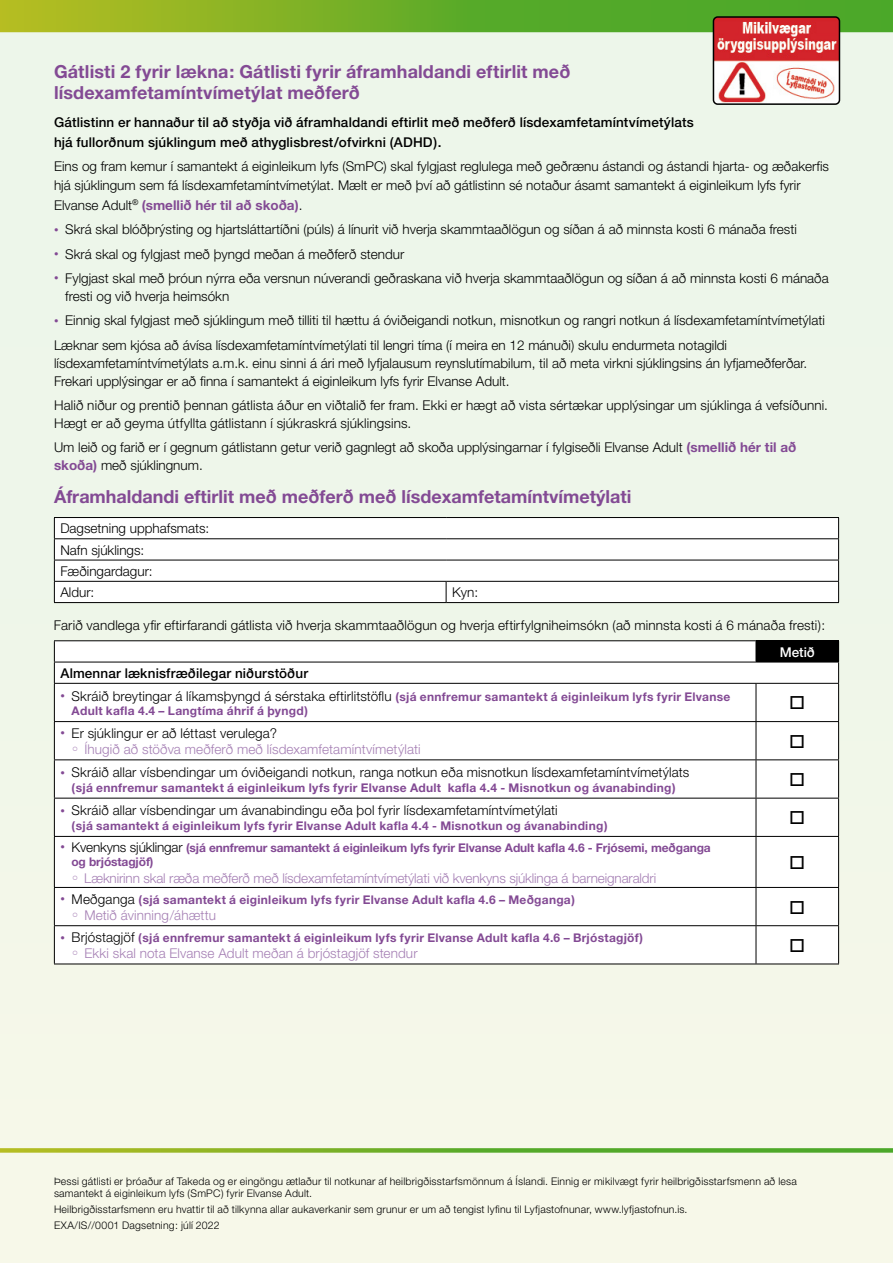
<style>
.page{position:relative;width:893px;height:1263px;background:#eef6ea}
.page>*{position:absolute;margin:0;border:0;box-sizing:border-box;transform-origin:0 0}
.t1{font:700 18px/21.6px "Helvetica Neue";letter-spacing:.005em;color:#834a94}
.t2{font:300 13.5px/18px "Helvetica Neue";color:#000}
.t3{font:300 13.5px "Helvetica Neue";color:#a57fb4}
.t4{font:500 13.5px/19.5px "Helvetica Neue";letter-spacing:.01em;color:#000}
.t5{font:500 13.5px "Helvetica Neue";color:#fff}
.t6{font:700 12px "Helvetica Neue";letter-spacing:.02em;color:#834a94}
.t7{font:700 12px/14.4px "Helvetica Neue";letter-spacing:-.01em;color:#834a94}
.t8{font:300 10.5px/12px "Helvetica Neue";letter-spacing:.02em;color:#000}
.s1{font-weight:700;color:#834a94}
.s2{font-weight:100;font-size:9px;color:#834a94}
.s3{font-weight:700;font-size:12px;color:#834a94}
.s4{font-weight:100;font-size:9px}
.s5{font-weight:300;font-size:13.5px;color:#000}
</style>
<div class="page">
<div style="left:55px;top:518px;width:783px;height:84px;background:#fff"></div>
<hr style="left:54px;top:517px;width:392px;height:1px;background:#000">
<hr style="left:446px;top:517px;width:393px;height:1px;background:#000">
<hr style="left:54px;top:538px;width:392px;height:1px;background:#000">
<hr style="left:446px;top:538px;width:393px;height:1px;background:#000">
<hr style="left:54px;top:560px;width:392px;height:1px;background:#000">
<hr style="left:446px;top:560px;width:393px;height:1px;background:#000">
<hr style="left:54px;top:581px;width:392px;height:1px;background:#000">
<svg style="left:54px;top:518px;width:1px;height:84px"></svg>
<hr style="left:446px;top:581px;width:393px;height:1px;background:#000">
<svg style="left:446px;top:582px;width:1px;height:20px"></svg>
<svg style="left:838px;top:518px;width:1px;height:84px"></svg>
<hr style="left:54px;top:602px;width:392px;height:1px;background:#000">
<hr style="left:446px;top:602px;width:393px;height:1px;background:#000">
<div style="left:55px;top:641px;width:783px;height:322px;background:#fff"></div>
<div style="left:756px;top:641px;width:83px;height:21px;background:#000"></div>
<hr style="left:54px;top:640px;width:702px;height:1px;background:#000">
<hr style="left:756px;top:640px;width:83px;height:1px;background:#000">
<hr style="left:54px;top:662px;width:702px;height:1px;background:#000">
<svg style="left:54px;top:641px;width:1px;height:42px"></svg>
<hr style="left:756px;top:662px;width:83px;height:1px;background:#000">
<svg style="left:838px;top:662px;width:1px;height:21px"></svg>
<hr style="left:54px;top:683px;width:702px;height:1px;background:#000">
<hr style="left:54px;top:684px;width:1px;height:37px;background:#000">
<hr style="left:756px;top:683px;width:83px;height:1px;background:#000">
<hr style="left:756px;top:684px;width:1px;height:37px;background:#000">
<hr style="left:838px;top:684px;width:1px;height:37px;background:#000">
<hr style="left:54px;top:721px;width:702px;height:1px;background:#000">
<hr style="left:54px;top:722px;width:1px;height:37px;background:#000">
<hr style="left:756px;top:721px;width:83px;height:1px;background:#000">
<hr style="left:756px;top:722px;width:1px;height:37px;background:#000">
<hr style="left:838px;top:722px;width:1px;height:37px;background:#000">
<hr style="left:54px;top:759px;width:702px;height:1px;background:#000">
<hr style="left:54px;top:760px;width:1px;height:38px;background:#000">
<hr style="left:756px;top:759px;width:83px;height:1px;background:#000">
<hr style="left:756px;top:760px;width:1px;height:38px;background:#000">
<hr style="left:838px;top:760px;width:1px;height:38px;background:#000">
<hr style="left:54px;top:798px;width:702px;height:1px;background:#000">
<hr style="left:54px;top:798px;width:1px;height:38px;background:#000">
<hr style="left:756px;top:798px;width:83px;height:1px;background:#000">
<hr style="left:756px;top:798px;width:1px;height:38px;background:#000">
<hr style="left:838px;top:798px;width:1px;height:38px;background:#000">
<hr style="left:54px;top:836px;width:702px;height:1px;background:#000">
<hr style="left:54px;top:837px;width:1px;height:50px;background:#000">
<hr style="left:756px;top:836px;width:83px;height:1px;background:#000">
<hr style="left:756px;top:837px;width:1px;height:50px;background:#000">
<hr style="left:838px;top:837px;width:1px;height:50px;background:#000">
<hr style="left:54px;top:887px;width:702px;height:1px;background:#000">
<hr style="left:54px;top:888px;width:1px;height:37px;background:#000">
<hr style="left:756px;top:887px;width:83px;height:1px;background:#000">
<hr style="left:756px;top:888px;width:1px;height:37px;background:#000">
<hr style="left:838px;top:888px;width:1px;height:37px;background:#000">
<hr style="left:54px;top:925px;width:702px;height:1px;background:#000">
<hr style="left:54px;top:926px;width:1px;height:37px;background:#000">
<hr style="left:756px;top:925px;width:83px;height:1px;background:#000">
<hr style="left:756px;top:926px;width:1px;height:37px;background:#000">
<hr style="left:838px;top:926px;width:1px;height:37px;background:#000">
<hr style="left:54px;top:963px;width:702px;height:1px;background:#000">
<hr style="left:756px;top:963px;width:83px;height:1px;background:#000">
<svg style="left:0;top:0;width:893px;height:32px;background:#71af26"></svg>
<svg style="left:0;top:1148px;width:893px;height:5px;background:#7cb53a"></svg>
<img style="left:713px;top:17px;width:124px;height:85px">
<div style="left:713px;top:16px;width:127px;height:89px;border:2px solid #000;border-radius:4px"></div>
<svg style="left:791px;top:696px;width:13px;height:13px"></svg>
<svg style="left:791px;top:734px;width:13px;height:14px"></svg>
<svg style="left:791px;top:773px;width:13px;height:13px"></svg>
<svg style="left:791px;top:811px;width:13px;height:13px"></svg>
<svg style="left:791px;top:856px;width:13px;height:13px"></svg>
<svg style="left:791px;top:900px;width:13px;height:13px"></svg>
<svg style="left:791px;top:938px;width:13px;height:14px"></svg>
<h1 class="t1" style="left:54px;top:60px;width:518px">Gátlisti 2 fyrir lækna: Gátlisti fyrir áframhaldandi eftirlit með lísdexamfetamíntvímetýlat meðferð</h1>
<p class="t4" style="left:54px;top:113px;width:641px">Gátlistinn er hannaður til að styðja við áframhaldandi eftirlit með meðferð lísdexamfetamíntvímetýlats hjá fullorðnum sjúklingum með athyglisbrest/ofvirkni (ADHD).</p>
<p class="t2" style="left:54px;top:156px;width:776px;line-height:19.5px">Eins og fram kemur í samantekt á eiginleikum lyfs (SmPC) skal fylgjast reglulega með geðrænu ástandi og ástandi hjarta- og æðakerfis hjá sjúklingum sem fá lísdexamfetamíntvímetýlat. Mælt er með því að gátlistinn sé notaður ásamt samantekt á eiginleikum lyfs fyrir<br>Elvanse Adult<sup>®</sup> <span class="s1">(smellið hér til að skoða)</span>.</p>
<p class="t2" style="left:54px;top:220px;width:744px"><span class="s2">•</span> Skrá skal blóðþrýsting og hjartsláttartíðni (púls) á línurit við hverja skammtaaðlögun og síðan á að minnsta kosti 6 mánaða fresti</p>
<p class="t2" style="left:54px;top:244px;width:352px"><span class="s2">•</span> Skrá skal og fylgjast með þyngd meðan á meðferð stendur</p>
<p class="t2" style="left:65px;top:269px;width:765px;text-indent:-11px"><span class="s2">•</span> Fylgjast skal með þróun nýrra eða versnun núverandi geðraskana við hverja skammtaaðlögun og síðan á að minnsta kosti 6 mánaða fresti og við hverja heimsókn</p>
<p class="t2" style="left:54px;top:308px;width:772px;line-height:24.5px"><span class="s2">•</span> Einnig skal fylgjast með sjúklingum með tilliti til hættu á óviðeigandi notkun, misnotkun og rangri notkun á lísdexamfetamíntvímetýlati<br>Læknar sem kjósa að ávísa lísdexamfetamíntvímetýlati til lengri tíma (í meira en 12 mánuði) skulu endurmeta notagildi</p>
<p class="t2" style="left:54px;top:354px;width:755px">lísdexamfetamíntvímetýlats a.m.k. einu sinni á ári með lyfjalausum reynslutímabilum, til að meta virkni sjúklingsins án lyfjameðferðar.<br>Frekari upplýsingar er að finna í samantekt á eiginleikum lyfs fyrir Elvanse Adult.</p>
<p class="t2" style="left:54px;top:396px;width:775px">Halið niður og prentið þennan gátlista áður en viðtalið fer fram. Ekki er hægt að vista sértækar upplýsingar um sjúklinga á vefsíðunni.<br>Hægt er að geyma útfyllta gátlistann í sjúkraskrá sjúklingsins.</p>
<p class="t2" style="left:54px;top:438px;width:744px">Um leið og farið er í gegnum gátlistann getur verið gagnlegt að skoða upplýsingarnar í fylgiseðli Elvanse Adult <span class="s1">(smellið hér til að skoða)</span> með sjúklingnum.</p>
<h1 class="t1" style="left:54px;top:485px;width:579px">Áframhaldandi eftirlit með meðferð með lísdexamfetamíntvímetýlati</h1>
<p class="t2" style="left:60px;top:518px;width:150px;line-height:21.3px">Dagsetning upphafsmats:<br>Nafn sjúklings:<br>Fæðingardagur:<br>Aldur:</p>
<p class="t2" style="left:452px;top:583px;width:28px">Kyn:</p>
<p class="t2" style="left:54px;top:616px;width:773px">Farið vandlega yfir eftirfarandi gátlista við hverja skammtaaðlögun og hverja eftirfylgniheimsókn (að minnsta kosti á 6 mánaða fresti):</p>
<p class="t5" style="left:780px;top:644px;width:37px">Metið</p>
<p class="t4" style="left:60px;top:663px;width:249px">Almennar læknisfræðilegar niðurstöður</p>
<p class="t2" style="left:60px;top:686px;width:671px"><span class="s2">•</span> Skráið breytingar á líkamsþyngd á sérstaka eftirlitstöflu <span class="s3">(sjá ennfremur samantekt á eiginleikum lyfs fyrir Elvanse</span></p>
<p class="t6" style="left:72px;top:703px;width:238px">Adult kafla 4.4 – Langtíma áhrif á þyngd)</p>
<p class="t2" style="left:60px;top:724px;width:218px"><span class="s2">•</span> Er sjúklingur er að léttast verulega?</p>
<p class="t3" style="left:72px;top:741px;width:350px">○ Íhugið að stöðva meðferð með lísdexamfetamíntvímetýlati</p>
<p class="t2" style="left:60px;top:763px;width:630px"><span class="s2">•</span> Skráið allar vísbendingar um óviðeigandi notkun, ranga notkun eða misnotkun lísdexamfetamíntvímetýlats</p>
<p class="t6" style="left:72px;top:780px;width:606px">(sjá ennfremur samantekt á eiginleikum lyfs fyrir Elvanse Adult kafla 4.4 - Misnotkun og ávanabinding)</p>
<p class="t2" style="left:60px;top:801px;width:499px"><span class="s2">•</span> Skráið allar vísbendingar um ávanabindingu eða þol fyrir lísdexamfetamíntvímetýlati</p>
<p class="t6" style="left:72px;top:818px;width:537px">(sjá samantekt á eiginleikum lyfs fyrir Elvanse Adult kafla 4.4 - Misnotkun og ávanabinding)</p>
<p class="t7" style="left:71px;top:840px;width:641px;text-indent:-11px"><span class="s4">•</span> <span class="s5">Kvenkyns sjúklingar</span> (sjá ennfremur samantekt á eiginleikum lyfs fyrir Elvanse Adult kafla 4.6 - Frjósemi, meðganga og brjóstagjöf)</p>
<p class="t3" style="left:72px;top:869px;width:585px">○ Læknirinn skal ræða meðferð með lísdexamfetamíntvímetýlati við kvenkyns sjúklinga á barneignaraldri</p>
<p class="t6" style="left:60px;top:892px;width:516px"><span class="s4">•</span> <span class="s5">Meðganga</span> (sjá samantekt á eiginleikum lyfs fyrir Elvanse Adult kafla 4.6 – Meðganga)</p>
<p class="t3" style="left:72px;top:907px;width:145px">○ Metið ávinning/áhættu</p>
<p class="t6" style="left:60px;top:930px;width:584px"><span class="s4">•</span> <span class="s5">Brjóstagjöf</span> (sjá ennfremur samantekt á eiginleikum lyfs fyrir Elvanse Adult kafla 4.6 – Brjóstagjöf)</p>
<p class="t3" style="left:72px;top:945px;width:347px">○ Ekki skal nota Elvanse Adult meðan á brjóstagjöf stendur</p>
<p class="t8" style="left:54px;top:1175px;width:744px">Þessi gátlisti er þróaður af Takeda og er eingöngu ætlaður til notkunar af heilbrigðisstarfsmönnum á Íslandi. Einnig er mikilvægt fyrir heilbrigðisstarfsmenn að lesa samantekt á eiginleikum lyfs (SmPC) fyrir Elvanse Adult.</p>
<p class="t8" style="left:54px;top:1201px;width:635px;line-height:16.2px">Heilbrigðisstarfsmenn eru hvattir til að tilkynna allar aukaverkanir sem grunur er um að tengist lyfinu til Lyfjastofnunar, www.lyfjastofnun.is.<br>EXA/IS//0001 Dagsetning: júlí 2022</p>
</div>
